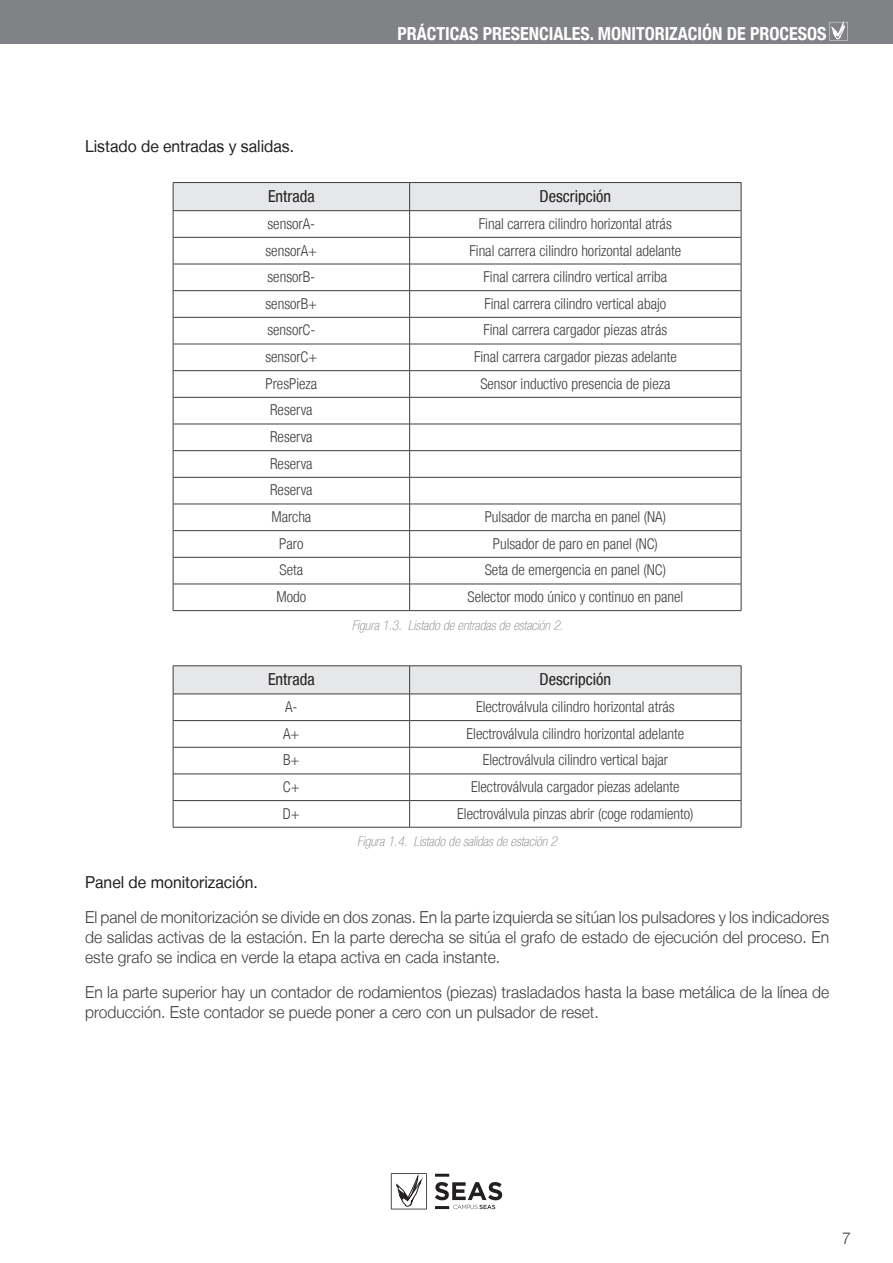
<style>
.page{position:relative;width:893px;height:1263px;background:#fff}
.page>*{position:absolute;margin:0;border:0;box-sizing:border-box;transform-origin:0 0}
.t1{font:700 condensed 18px "Helvetica Neue LT";color:#fff}
.CUERPO_CONTENIDO{font:300 16.5px/19.8px "Helvetica Neue LT";color:#3e3e3f;text-align:justify;scale:.95 1}
.CUERPO_CONTENIDO-2{font:16.5px "Helvetica Neue LT";color:#231f20;scale:.95 1}
.celda_encabezado{font:condensed 16.5px "Helvetica Neue LT";color:#231f20}
.celda_normal{font:300 condensed 15px "Helvetica Neue LT";color:#3e3e3f}
.t2{font:italic 100 condensed 13.5px "Helvetica Neue LT";color:#808285}
</style>
<div class="page">
<div style="left:0;top:0;width:893px;height:44px;background:#808285"></div>
<hr style="left:435px;top:1174px;width:14px;height:3px;background:#231f20">
<svg style="left:435px;top:1182px;width:67px;height:27px"></svg>
<svg style="left:391px;top:1173px;width:36px;height:36px"></svg>
<svg style="left:829px;top:22px;width:19px;height:19px"></svg>
<hr style="left:173px;top:610px;width:237px;height:1px;background:#3e3e3f">
<hr style="left:410px;top:610px;width:331px;height:1px;background:#3e3e3f">
<hr style="left:173px;top:182px;width:237px;height:1px;background:#3e3e3f">
<hr style="left:410px;top:182px;width:331px;height:1px;background:#3e3e3f">
<svg style="left:173px;top:183px;width:569px;height:427px"></svg>
<hr style="left:173px;top:210px;width:237px;height:1px;background:#3e3e3f">
<hr style="left:410px;top:210px;width:331px;height:1px;background:#3e3e3f">
<hr style="left:173px;top:827px;width:237px;height:1px;background:#3e3e3f">
<hr style="left:410px;top:827px;width:331px;height:1px;background:#3e3e3f">
<hr style="left:173px;top:665px;width:237px;height:1px;background:#3e3e3f">
<hr style="left:410px;top:665px;width:331px;height:1px;background:#3e3e3f">
<svg style="left:173px;top:666px;width:569px;height:161px"></svg>
<hr style="left:173px;top:694px;width:237px;height:1px;background:#3e3e3f">
<hr style="left:410px;top:694px;width:331px;height:1px;background:#3e3e3f">
<p class="t1" style="left:397px;top:23px;width:431px">PRÁCTICAS PRESENCIALES. MONITORIZACIÓN DE PROCESOS</p>
<p class="CUERPO_CONTENIDO-2" style="left:85px;top:136px;width:222px">Listado de entradas y salidas.</p>
<p class="celda_encabezado" style="left:268px;top:187px;width:48px">Entrada</p>
<p class="celda_encabezado" style="left:540px;top:187px;width:73px">Descripción</p>
<p class="celda_normal" style="left:267px;top:215px;width:49px">sensorA-</p>
<p class="celda_normal" style="left:479px;top:215px;width:194px">Final carrera cilindro horizontal atrás</p>
<p class="celda_normal" style="left:265px;top:242px;width:53px">sensorA+</p>
<p class="celda_normal" style="left:469px;top:242px;width:213px">Final carrera cilindro horizontal adelante</p>
<p class="celda_normal" style="left:267px;top:268px;width:49px">sensorB-</p>
<p class="celda_normal" style="left:483px;top:268px;width:185px">Final carrera cilindro vertical arriba</p>
<p class="celda_normal" style="left:265px;top:295px;width:53px">sensorB+</p>
<p class="celda_normal" style="left:484px;top:295px;width:183px">Final carrera cilindro vertical abajo</p>
<p class="celda_normal" style="left:267px;top:322px;width:50px">sensorC-</p>
<p class="celda_normal" style="left:483px;top:322px;width:185px">Final carrera cargador piezas atrás</p>
<p class="celda_normal" style="left:265px;top:348px;width:54px">sensorC+</p>
<p class="celda_normal" style="left:474px;top:348px;width:204px">Final carrera cargador piezas adelante</p>
<p class="celda_normal" style="left:266px;top:375px;width:53px">PresPieza</p>
<p class="celda_normal" style="left:480px;top:375px;width:192px">Sensor inductivo presencia de pieza</p>
<p class="celda_normal" style="left:270px;top:402px;width:44px">Reserva</p>
<p class="celda_normal" style="left:270px;top:428px;width:44px">Reserva</p>
<p class="celda_normal" style="left:270px;top:455px;width:44px">Reserva</p>
<p class="celda_normal" style="left:270px;top:482px;width:44px">Reserva</p>
<p class="celda_normal" style="left:271px;top:508px;width:42px">Marcha</p>
<p class="celda_normal" style="left:485px;top:508px;width:183px">Pulsador de marcha en panel (NA)</p>
<p class="celda_normal" style="left:279px;top:535px;width:26px">Paro</p>
<p class="celda_normal" style="left:493px;top:535px;width:167px">Pulsador de paro en panel (NC)</p>
<p class="celda_normal" style="left:280px;top:561px;width:25px">Seta</p>
<p class="celda_normal" style="left:485px;top:561px;width:183px">Seta de emergencia en panel (NC)</p>
<p class="celda_normal" style="left:276px;top:588px;width:31px">Modo</p>
<p class="celda_normal" style="left:468px;top:588px;width:217px">Selector modo único y continuo en panel</p>
<p class="t2" style="left:352px;top:617px;width:213px">Figura 1.3. Listado de entradas de estación 2.</p>
<p class="celda_encabezado" style="left:268px;top:670px;width:48px">Entrada</p>
<p class="celda_encabezado" style="left:540px;top:670px;width:73px">Descripción</p>
<p class="celda_normal" style="left:285px;top:698px;width:14px">A-</p>
<p class="celda_normal" style="left:476px;top:698px;width:200px">Electroválvula cilindro horizontal atrás</p>
<p class="celda_normal" style="left:283px;top:725px;width:18px">A+</p>
<p class="celda_normal" style="left:467px;top:725px;width:219px">Electroválvula cilindro horizontal adelante</p>
<p class="celda_normal" style="left:283px;top:751px;width:18px">B+</p>
<p class="celda_normal" style="left:483px;top:751px;width:187px">Electroválvula cilindro vertical bajar</p>
<p class="celda_normal" style="left:283px;top:778px;width:18px">C+</p>
<p class="celda_normal" style="left:471px;top:778px;width:210px">Electroválvula cargador piezas adelante</p>
<p class="celda_normal" style="left:283px;top:805px;width:19px">D+</p>
<p class="celda_normal" style="left:457px;top:805px;width:238px">Electroválvula pinzas abrir (coge rodamiento)</p>
<p class="t2" style="left:357px;top:834px;width:201px">Figura 1.4. Listado de salidas de estación 2</p>
<p class="CUERPO_CONTENIDO-2" style="left:85px;top:872px;width:183px">Panel de monitorización.</p>
<p class="CUERPO_CONTENIDO" style="left:85px;top:907px;width:785px">El panel de monitorización se divide en dos zonas. En la parte izquierda se sitúan los pulsadores y los indicadores de salidas activas de la estación. En la parte derecha se sitúa el grafo de estado de ejecución del proceso. En este grafo se indica en verde la etapa activa en cada instante.</p>
<p class="CUERPO_CONTENIDO" style="left:85px;top:982px;width:785px">En la parte superior hay un contador de rodamientos (piezas) trasladados hasta la base metálica de la línea de producción. Este contador se puede poner a cero con un pulsador de reset.</p>
<p class="CUERPO_CONTENIDO" style="left:842px;top:1227px;width:11px">7</p>
</div>
